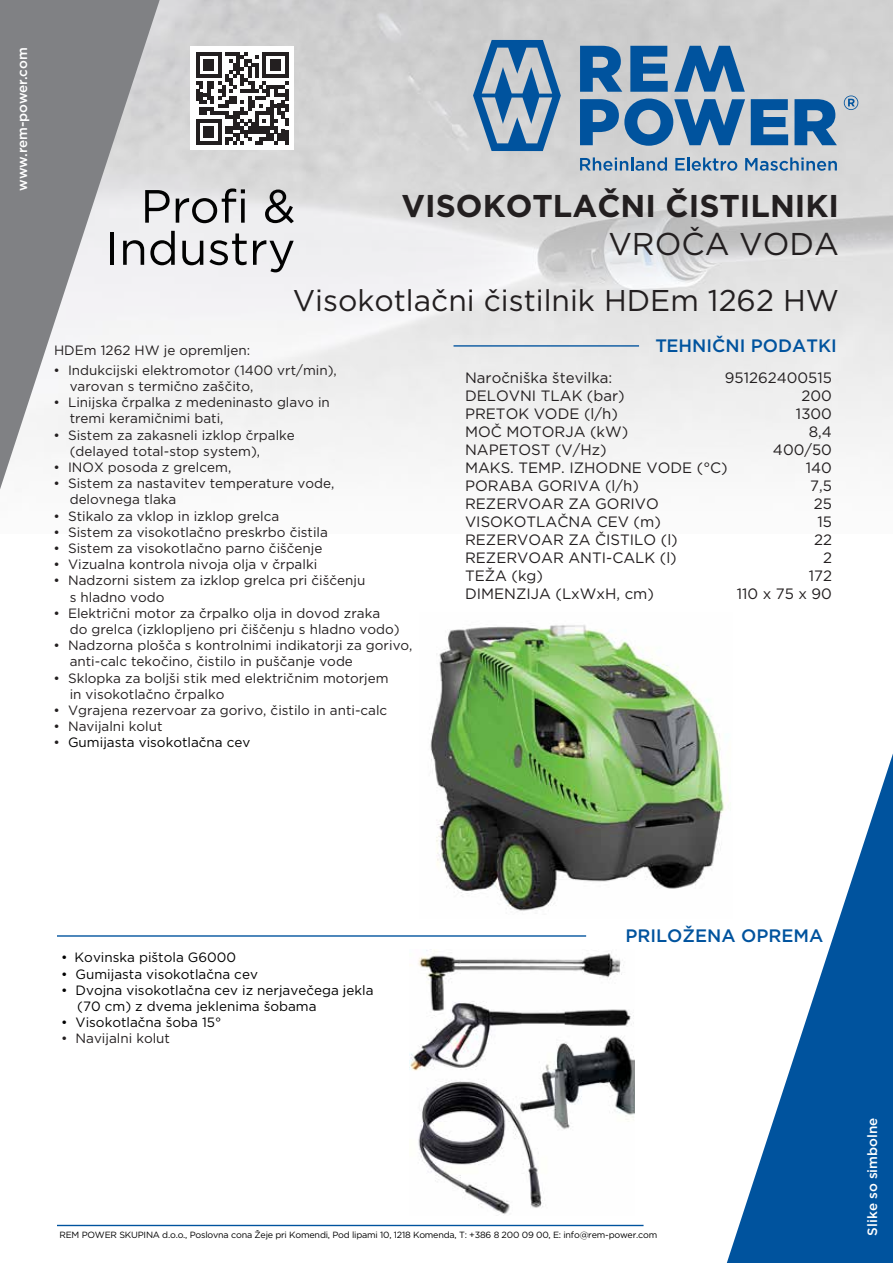
<style>
.page{position:relative;width:893px;height:1263px;background:#fff}
.page>*{position:absolute;margin:0;border:0;box-sizing:border-box;transform-origin:0 0}
.t1{font:700 31.5px "Gotham OT";color:#231f20}
.t2{font:31.5px "Gotham OT";color:#231f20}
.t3{font:30px "Gotham OT";color:#231f20}
.t4{font:500 18px "Gotham OT";color:#00539e}
.t5{font:15px/18px "Gotham OT";color:#231f20;text-align:right}
.t6{font:13.5px/16.2px "Gotham OT";color:#231f20}
.t7{font:13.5px/16.2px "Gotham OT";color:#000}
.t8{font:500 13.5px "Gotham OT";color:#fff}
.t9{font:9px "Gotham OT";letter-spacing:-.025em;color:#000}
.s1{color:#231f20}
</style>
<div class="page">
<svg style="left:0;top:0;width:160px;height:489px;fill:#808184"></svg>
<svg style="left:145px;top:190px;width:25px;height:33px"></svg>
<svg style="left:176px;top:188px;width:69px;height:35px"></svg>
<svg style="left:265px;top:189px;width:29px;height:34px"></svg>
<hr style="left:111px;top:232px;width:3px;height:33px;background:#020202">
<svg style="left:123px;top:240px;width:21px;height:25px"></svg>
<svg style="left:150px;top:231px;width:25px;height:34px"></svg>
<svg style="left:182px;top:241px;width:21px;height:24px"></svg>
<svg style="left:209px;top:233px;width:38px;height:32px"></svg>
<svg style="left:253px;top:240px;width:41px;height:32px"></svg>
<svg style="left:727px;top:753px;width:166px;height:510px;fill:#00539e"></svg>
<hr style="left:453px;top:345px;width:186px;height:2px;background:#00539e">
<hr style="left:57px;top:935px;width:529px;height:2px;background:#00539e">
<svg style="left:751px;top:99px;width:37px;height:46px"></svg>
<svg style="left:794px;top:99px;width:43px;height:46px"></svg>
<svg style="left:580px;top:99px;width:165px;height:47px"></svg>
<svg style="left:580px;top:157px;width:87px;height:14px"></svg>
<svg style="left:675px;top:157px;width:62px;height:14px"></svg>
<svg style="left:745px;top:157px;width:92px;height:14px"></svg>
<svg style="left:473px;top:40px;width:88px;height:111px"></svg>
<svg style="left:674px;top:46px;width:71px;height:46px"></svg>
<svg style="left:630px;top:46px;width:38px;height:46px"></svg>
<svg style="left:580px;top:46px;width:42px;height:46px"></svg>
<svg style="left:844px;top:95px;width:14px;height:15px"></svg>
<svg style="left:196px;top:52px;width:92px;height:93px"></svg>
<hr style="left:285px;top:130px;width:3px;height:15px;background:#231f20">
<img style="left:409px;top:950px;width:226px;height:264px">
<hr style="left:57px;top:1225px;width:587px;height:1px;background:#00539e">
<img style="left:430px;top:625px;width:302px;height:293px">
<p class="t8" style="left:15px;top:191px;width:145px;rotate:-90deg">www.rem-power.com</p>
<h1 class="t1" style="left:402px;top:187px;width:439px">VISOKOTLAČNI ČISTILNIKI</h1>
<h1 class="t2" style="left:608px;top:226px;width:232px">VROČA VODA</h1>
<h2 class="t3" style="left:293px;top:284px;width:548px">Visokotlačni čistilnik HDEm 1262 HW</h2>
<p class="t6" style="left:54px;top:342px;width:198px">HDEm 1262 HW je opremljen:</p>
<h3 class="t4" style="left:655px;top:335px;width:183px">TEHNIČNI PODATKI</h3>
<p class="t6" style="left:70px;top:362px;width:269px;text-indent:-16px">• Indukcijski elektromotor (1400 vrt/min), varovan s termično zaščito,</p>
<p class="t6" style="left:70px;top:394px;width:262px;text-indent:-16px">• Linijska črpalka z medeninasto glavo in tremi keramičnimi bati,</p>
<p class="t6" style="left:70px;top:426px;width:227px;text-indent:-16px">• Sistem za zakasneli izklop črpalke (delayed total-stop system),</p>
<p class="t6" style="left:54px;top:459px;width:179px">• INOX posoda z grelcem,</p>
<p class="t6" style="left:70px;top:475px;width:266px;text-indent:-16px">• Sistem za nastavitev temperature vode, delovnega tlaka</p>
<p class="t6" style="left:54px;top:507px;width:227px">• Stikalo za vklop in izklop grelca</p>
<p class="t6" style="left:54px;top:524px;width:276px">• Sistem za visokotlačno preskrbo čistila</p>
<p class="t6" style="left:54px;top:540px;width:270px">• Sistem za visokotlačno parno čiščenje</p>
<p class="t6" style="left:54px;top:556px;width:265px">• Vizualna kontrola nivoja olja v črpalki</p>
<p class="t6" style="left:70px;top:572px;width:297px;text-indent:-16px">• Nadzorni sistem za izklop grelca pri čiščenju s hladno vodo</p>
<p class="t6" style="left:70px;top:605px;width:331px;text-indent:-16px">• Električni motor za črpalko olja in dovod zraka do grelca (izklopljeno pri čiščenju s hladno vodo)</p>
<p class="t6" style="left:70px;top:637px;width:344px;text-indent:-16px">• Nadzorna plošča s kontrolnimi indikatorji za gorivo, anti-calc tekočino, čistilo in puščanje vode</p>
<p class="t6" style="left:70px;top:669px;width:320px;text-indent:-16px">• Sklopka za boljši stik med električnim motorjem in visokotlačno črpalko</p>
<p class="t6" style="left:54px;top:702px;width:335px">• Vgrajena rezervoar za gorivo, čistilo in anti-calc</p>
<p class="t6" style="left:54px;top:718px;width:111px">• Navijalni kolut</p>
<p class="t7" style="left:54px;top:734px;width:198px"><span class="s1">•</span> Gumijasta visokotlačna cev</p>
<p class="t5" style="left:465px;top:369px;width:264px;text-align:left">Naročniška številka:<br>DELOVNI TLAK (bar)<br>PRETOK VODE (l/h)<br>MOČ MOTORJA (kW)<br>NAPETOST (V/Hz)<br>MAKS. TEMP. IZHODNE VODE (°C)<br>PORABA GORIVA (l/h)<br>REZERVOAR ZA GORIVO<br>VISOKOTLAČNA CEV (m)<br>REZERVOAR ZA ČISTILO (l)<br>REZERVOAR ANTI-CALK (l)<br>TEŽA (kg)<br>DIMENZIJA (LxWxH, cm)</p>
<p class="t5" style="left:725px;top:369px;width:109px">951262400515<br>200<br>1300<br>8,4<br>400/50<br>140<br>7,5<br>25<br>15<br>22<br>2<br>172<br>110 x 75 x 90</p>
<p class="t7" style="left:61px;top:949px;width:177px">• Kovinska pištola G6000</p>
<p class="t7" style="left:61px;top:965px;width:198px">• Gumijasta visokotlačna cev</p>
<p class="t7" style="left:77px;top:982px;width:298px;text-indent:-16px">• Dvojna visokotlačna cev iz nerjavečega jekla (70 cm) z dvema jeklenima šobama</p>
<p class="t7" style="left:61px;top:1014px;width:162px">• Visokotlačna šoba 15°</p>
<p class="t6" style="left:61px;top:1030px;width:111px">• Navijalni kolut</p>
<h3 class="t4" style="left:625px;top:925px;width:199px">PRILOŽENA OPREMA</h3>
<p class="t9" style="left:60px;top:1230px;width:599px">REM POWER SKUPINA d.o.o., Poslovna cona Žeje pri Komendi, Pod lipami 10, 1218 Komenda, T: +386 8 200 09 00, E: info@rem-power.com</p>
<p class="t8" style="left:865px;top:1235px;width:119px;rotate:-90deg">Slike so simbolne</p>
</div>
